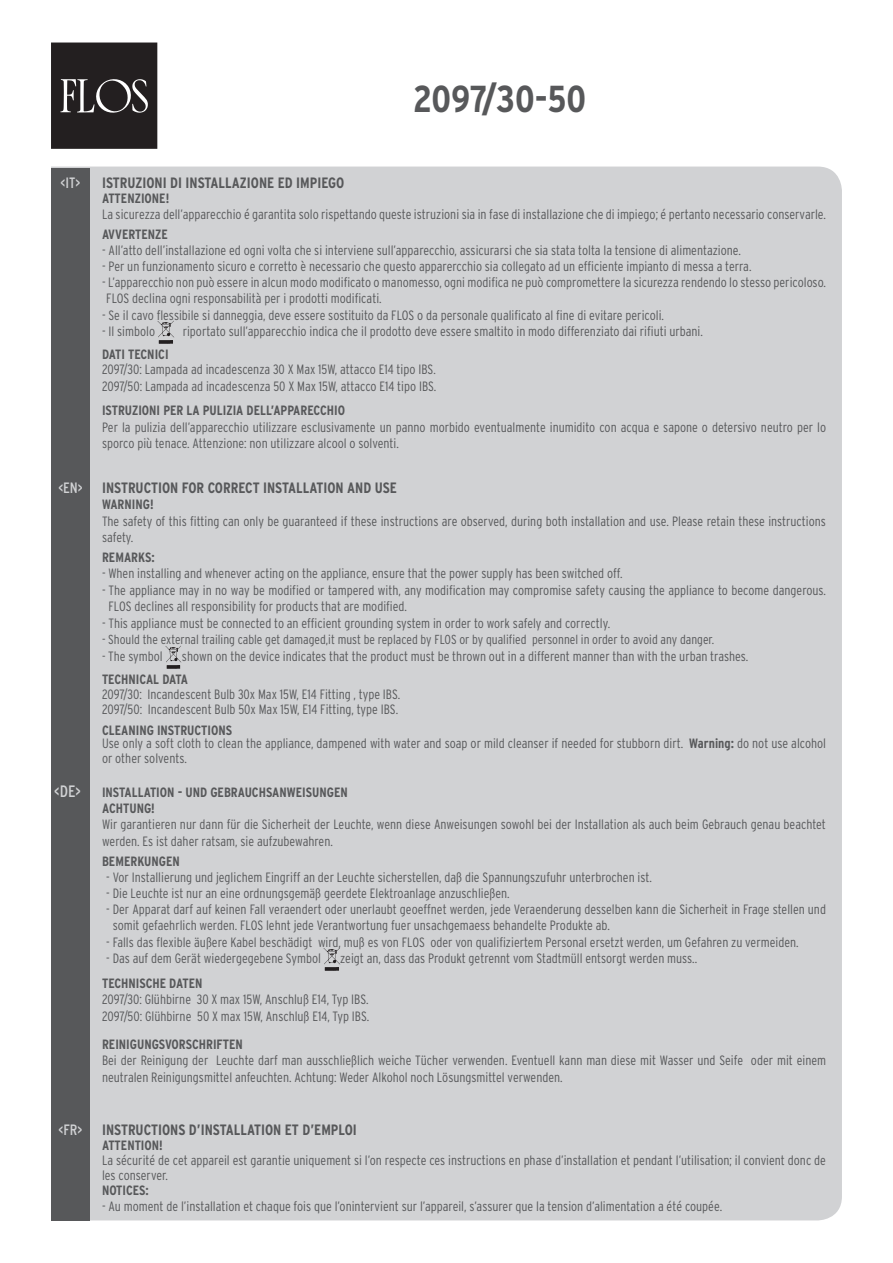
<style>
.page{position:relative;width:893px;height:1263px;background:#fff}
.page>*{position:absolute;margin:0;border:0;box-sizing:border-box;transform-origin:0 0}
.t1{font:700 condensed 37.5px "Interstate";letter-spacing:-.01em;color:#57585a}
.t2{font:condensed 16.5px "Interstate";color:#d1d2d4}
.t3{font:700 condensed 15px "Interstate";color:#57585a}
.t4{font:condensed 15px "Interstate";color:#d1d2d4}
.t5{font:300 condensed 13.5px/16.2px "Interstate";color:#57585a}
.t6{font:700 condensed 13.5px/16.2px "Interstate";color:#57585a}
.t7{font:300 condensed 13.05px "Interstate";color:#57585a}
.s1{font-weight:700}
.s2{font-size:13.05px}
</style>
<div class="page">
<div style="left:51px;top:43px;width:106px;height:106px;background:#231f20"></div>
<svg style="left:60px;top:79px;width:88px;height:34px"></svg>
<div style="left:51px;top:167px;width:791px;height:1053px;background:#d1d2d4"></div>
<div style="left:51px;top:168px;width:38px;height:1052px;background:#57585a"></div>
<img style="left:158px;top:320px;width:16px;height:23px">
<img style="left:166px;top:645px;width:16px;height:23px">
<img style="left:324px;top:947px;width:16px;height:23px">
<h1 class="t1" style="left:413px;top:78px;width:175px">2097/30-50</h1>
<p class="t4" style="left:61px;top:174px;width:21px">&lt;IT&gt;</p>
<p class="t3" style="left:102px;top:174px;width:244px">ISTRUZIONI DI INSTALLAZIONE ED IMPIEGO</p>
<p class="t6" style="left:102px;top:190px;width:69px">ATTENZIONE!</p>
<p class="t5" style="left:102px;top:206px;width:725px">La sicurezza dell’apparecchio é garantita solo rispettando queste istruzioni sia in fase di installazione che di impiego; é pertanto necessario conservarle.</p>
<p class="t6" style="left:102px;top:226px;width:67px">AVVERTENZE</p>
<p class="t5" style="left:102px;top:242px;width:640px">- All’atto dell’installazione ed ogni volta che si interviene sull’apparecchio, assicurarsi che sia stata tolta la tensione di alimentazione.</p>
<p class="t5" style="left:102px;top:258px;width:651px">- Per un funzionamento sicuro e corretto è necessario che questo apparercchio sia collegato ad un efficiente impianto di messa a terra.</p>
<p class="t5" style="left:106px;top:274px;width:721px;text-indent:-4px">- L’apparecchio non può essere in alcun modo modificato o manomesso, ogni modifica ne può compromettere la sicurezza rendendo lo stesso pericoloso.<br>FLOS declina ogni responsabilità per i prodotti modificati.</p>
<p class="t5" style="left:102px;top:307px;width:563px">- Se il cavo flessibile si danneggia, deve essere sostituito da FLOS o da personale qualificato al fine di evitare pericoli.</p>
<p class="t5" style="left:102px;top:323px;width:55px">- Il simbolo</p>
<p class="t5" style="left:183px;top:323px;width:522px">riportato sull’apparecchio indica che il prodotto deve essere smaltito in modo differenziato dai rifiuti urbani.</p>
<p class="t5" style="left:102px;top:347px;width:335px;line-height:15px"><span class="s1">DATI TECNICI<br></span>2097/30: Lampada ad incadescenza 30 X Max 15W, attacco E14 tipo IBS<span class="s2">.</span></p>
<p class="t5" style="left:102px;top:378px;width:336px">2097/50: Lampada ad incadescenza 50 X Max 15W, attacco E14 tipo IBS.</p>
<p class="t6" style="left:102px;top:402px;width:244px">ISTRUZIONI PER LA PULIZIA DELL’APPARECCHIO</p>
<p class="t5" style="left:102px;top:419px;width:725px">Per la pulizia dell’apparecchio utilizzare esclusivamente un panno morbido eventualmente inumidito con acqua e sapone o detersivo neutro per lo sporco più tenace. Attenzione: non utilizzare alcool o solventi.</p>
<p class="t4" style="left:58px;top:479px;width:26px">&lt;EN&gt;</p>
<p class="t3" style="left:102px;top:479px;width:296px">INSTRUCTION FOR CORRECT INSTALLATION AND USE</p>
<p class="t6" style="left:102px;top:496px;width:53px">WARNING!</p>
<p class="t5" style="left:102px;top:512px;width:725px">The safety of this fitting can only be guaranteed if these instructions are observed, during both installation and use. Please retain these instructions safety.</p>
<p class="t6" style="left:102px;top:549px;width:54px">REMARKS:</p>
<p class="t5" style="left:102px;top:565px;width:522px">- When installing and whenever acting on the appliance, ensure that the power supply has been switched off.</p>
<p class="t5" style="left:108px;top:582px;width:719px;text-indent:-6px">- The appliance may in no way be modified or tampered with, any modification may compromise safety causing the appliance to become dangerous.<br>FLOS declines all responsibility for products that are modified.</p>
<p class="t5" style="left:102px;top:615px;width:510px">- This appliance must be connected to an efficient grounding system in order to work safely and correctly.</p>
<p class="t7" style="left:102px;top:632px;width:614px">- Should the external trailing cable get damaged,it must be replaced by FLOS or by qualified personnel in order to avoid any danger.</p>
<p class="t5" style="left:102px;top:648px;width:62px"><span class="s2">-</span> The symbol</p>
<p class="t5" style="left:182px;top:648px;width:568px">shown on the device indicates that the product must be thrown out in a different manner than with the urban trashes.</p>
<p class="t6" style="left:102px;top:671px;width:88px">TECHNICAL DATA</p>
<p class="t5" style="left:102px;top:687px;width:300px;line-height:15px">2097/30: Incandescent Bulb 30x Max 15W, E14 Fitting , type IBS.<br>2097/50: Incandescent Bulb 50x Max 15W, E14 Fitting, type IBS.</p>
<p class="t5" style="left:102px;top:723px;width:726px;line-height:13.5px"><span class="s1">CLEANING INSTRUCTIONS<br></span>Use only a soft cloth to clean the appliance, dampened with water and soap or mild cleanser if needed for stubborn dirt. <span class="s1">Warning:</span> do not use alcohol</p>
<p class="t5" style="left:102px;top:750px;width:86px">or other solvents.</p>
<p class="t2" style="left:54px;top:781px;width:28px">&lt;DE&gt;</p>
<p class="t6" style="left:102px;top:784px;width:247px">INSTALLATION - UND GEBRAUCHSANWEISUNGEN<br>ACHTUNG!</p>
<p class="t5" style="left:102px;top:816px;width:725px">Wir garantieren nur dann für die Sicherheit der Leuchte, wenn diese Anweisungen sowohl bei der Installation als auch beim Gebrauch genau beachtet werden. Es ist daher ratsam, sie aufzubewahren.</p>
<p class="t6" style="left:102px;top:853px;width:79px">BEMERKUNGEN</p>
<p class="t5" style="left:106px;top:869px;width:547px">- Vor Installierung und jeglichem Eingriff an der Leuchte sicherstellen, daß die Spannungszufuhr unterbrochen ist.</p>
<p class="t5" style="left:106px;top:885px;width:405px">- Die Leuchte ist nur an eine ordnungsgemäß geerdete Elektroanlage anzuschließen.</p>
<p class="t5" style="left:113px;top:901px;width:715px;text-indent:-6px">- Der Apparat darf auf keinen Fall veraendert oder unerlaubt geoeffnet werden, jede Veraenderung desselben kann die Sicherheit in Frage stellen und somit gefaehrlich werden. FLOS lehnt jede Verantwortung fuer unsachgemaess behandelte Produkte ab.</p>
<p class="t5" style="left:106px;top:934px;width:694px">- Falls das flexible äußere Kabel beschädigt wird, muß es von FLOS oder von qualifiziertem Personal ersetzt werden, um Gefahren zu vermeiden.</p>
<p class="t5" style="left:106px;top:950px;width:216px">- Das auf dem Gerät wiedergegebene Symbol</p>
<p class="t5" style="left:340px;top:950px;width:358px">zeigt an, dass das Produkt getrennt vom Stadtmüll entsorgt werden muss..</p>
<p class="t6" style="left:102px;top:975px;width:102px">TECHNISCHE DATEN</p>
<p class="t5" style="left:102px;top:991px;width:269px">2097/30: Glühbirne 30 X max 15W, Anschluß E14, Typ IBS.<br>2097/50: Glühbirne 50 X max 15W, Anschluß E14, Typ IBS.</p>
<p class="t6" style="left:102px;top:1036px;width:142px">REINIGUNGSVORSCHRIFTEN</p>
<p class="t5" style="left:102px;top:1052px;width:726px">Bei der Reinigung der Leuchte darf man ausschließlich weiche Tücher verwenden. Eventuell kann man diese mit Wasser und Seife oder mit einem neutralen Reinigungsmittel anfeuchten. Achtung: Weder Alkohol noch Lösungsmittel verwenden.</p>
<p class="t4" style="left:59px;top:1121px;width:25px">&lt;FR&gt;</p>
<p class="t3" style="left:102px;top:1121px;width:256px">INSTRUCTIONS D’INSTALLATION ET D’EMPLOI</p>
<p class="t6" style="left:102px;top:1136px;width:62px">ATTENTION!</p>
<p class="t5" style="left:102px;top:1152px;width:725px;line-height:15px">La sécurité de cet appareil est garantie uniquement si l’on respecte ces instructions en phase d’installation et pendant l’utilisation; il convient donc de les conserver.</p>
<p class="t6" style="left:102px;top:1181px;width:48px">NOTICES:</p>
<p class="t5" style="left:102px;top:1198px;width:622px">- Au moment de l’installation et chaque fois que l’onintervient sur l’appareil, s’assurer que la tension d’alimentation a été coupée.</p>
</div>
